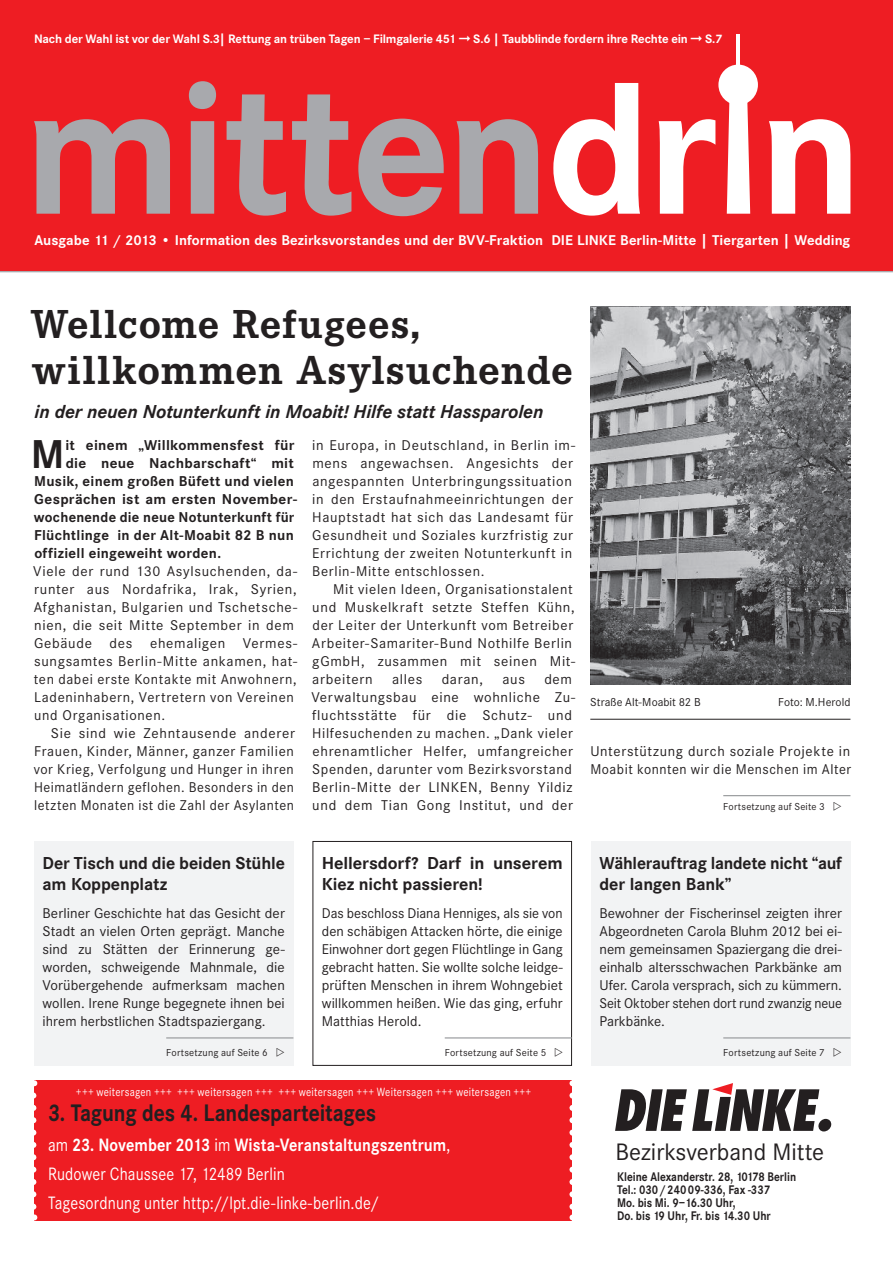
<style>
.page{position:relative;width:893px;height:1263px;background:#fff}
.page>*{position:absolute;margin:0;border:0;box-sizing:border-box;transform-origin:0 0}
.t1{font:700 42px/46.5px "Corporate E";letter-spacing:.02em;color:#231f20}
.t2{font:700 41.85px "Corporate S";color:#231f20}
.t3{font:700 24.9px "Corporate S";letter-spacing:-.005em;color:#231f20;scale:.87 1}
.t4{font:24.75px "Corporate S";color:#231f20}
.t5{font:italic 700 19.5px "Corporate S";letter-spacing:-.005em;color:#231f20}
.t6{font:18.6px/29.2px "Corporate S";letter-spacing:.01em;color:#fff;scale:.87 1}
.t7{font:700 18px/21px "Corporate S";letter-spacing:-.01em;color:#231f20}
.t8{font:700 14.85px "Corporate S";letter-spacing:.02em;color:#231f20}
.t9{font:14.7px/18px "Corporate S";letter-spacing:.045em;color:#231f20}
.t10{font:700 14.7px "Corporate S";color:#fff}
.t11{font:700 13.05px/13px "Corporate S";color:#231f20;scale:.86 1}
.t12{font:700 12.75px "Corporate S";letter-spacing:-.015em;color:#fff}
.t13{font:12.45px "Corporate S";letter-spacing:.02em;color:#fff;scale:.87 1}
.t14{font:12px "Corporate S";letter-spacing:.005em;color:#231f20}
.t15{font:10.5px "Corporate S";letter-spacing:.02em;color:#231f20}
.s1{font-weight:700}
</style>
<div class="page">
<hr style="left:0;top:269px;width:893px;height:3px;background:#a8a9ad">
<svg style="left:615px;top:1083px;width:217px;height:48px"></svg>
<div style="left:0;top:0;width:893px;height:270px;background:#ee1d23"></div>
<svg style="left:34px;top:81px;width:504px;height:135px"></svg>
<svg style="left:553px;top:83px;width:297px;height:133px"></svg>
<div style="left:718px;top:65px;width:40px;height:40px;background:#fff;border-radius:50%"></div>
<hr style="left:736px;top:34px;width:4px;height:36px;background:#fff">
<div style="left:34px;top:841px;width:259px;height:225px;background:#f2f3f4"></div>
<div style="left:591px;top:841px;width:259px;height:225px;background:#f2f3f4"></div>
<div style="left:313px;top:841px;width:259px;height:225px;border:1px solid #231f20"></div>
<hr style="left:723px;top:1037px;width:127px;height:1px;background:#939598">
<hr style="left:166px;top:1037px;width:127px;height:1px;background:#939598">
<hr style="left:445px;top:1037px;width:127px;height:1px;background:#939598">
<img style="left:590px;top:306px;width:260px;height:379px">
<div style="left:34px;top:1080px;width:538px;height:140px;background:#ee1d23"></div>
<svg style="left:569px;top:1095px;width:3px;height:125px"></svg>
<svg style="left:34px;top:1095px;width:2px;height:125px"></svg>
<hr style="left:723px;top:795px;width:127px;height:1px;background:#939598">
<hr style="left:590px;top:719px;width:260px;height:1px;background:#231f20">
<p class="t12" style="left:34px;top:31px;width:690px">Nach der Wahl ist vor der Wahl S.3| Rettung an trüben Tagen – Filmgalerie 451 ➞ S.6 | Taubblinde fordern ihre Rechte ein ➞ S.7</p>
<p class="t10" style="left:35px;top:232px;width:817px">Ausgabe 11 / 2013 • Information des Bezirksvorstandes und der BVV-Fraktion DIE LINKE Berlin-Mitte | Tiergarten | Wedding</p>
<h1 class="t1" style="left:31px;top:301px;width:543px">Wellcome Refugees, willkommen Asylsuchende</h1>
<h3 class="t5" style="left:35px;top:400px;width:510px">in der neuen Notunterkunft in Moabit! Hilfe statt Hassparolen</h3>
<h2 class="t2" style="left:31px;top:430px;width:35px">M</h2>
<p class="t8" style="left:65px;top:437px;width:230px">it einem „Willkommensfest für</p>
<p class="t9" style="left:312px;top:436px;width:265px">in Europa, in Deutschland, in Berlin im&shy;mens angewachsen. Angesichts der angespannten Unterbringungssituation in den Erstaufnahmeeinrichtungen der Hauptstadt hat sich das Landesamt für Gesundheit und Soziales kurzfristig zur Errichtung der zweiten Notunterkunft in Berlin-Mitte entschlossen.</p>
<p class="t9" style="left:312px;top:580px;width:265px;text-indent:21px">Mit vielen Ideen, Organisationstalent und Muskelkraft setzte Steffen Kühn, der Leiter der Unterkunft vom Betreiber Arbeiter-Samariter-Bund Nothilfe Berlin gGmbH, zusammen mit seinen Mit&shy;arbeitern</p>
<p class="t8" style="left:66px;top:455px;width:230px">die neue Nachbarschaft“ mit</p>
<p class="t8" style="left:34px;top:473px;width:261px">Musik, einem großen Büfett und vielen</p>
<p class="t8" style="left:34px;top:491px;width:264px">Gesprächen ist am ersten November-</p>
<p class="t8" style="left:34px;top:509px;width:262px">wochenende die neue Notunterkunft für</p>
<p class="t8" style="left:34px;top:527px;width:261px">Flüchtlinge in der Alt-Moabit 82 B nun</p>
<p class="t8" style="left:34px;top:545px;width:188px">offiziell eingeweiht worden.</p>
<p class="t9" style="left:33px;top:562px;width:266px">Viele der rund 130 Asylsuchenden, da&shy;runter aus Nordafrika, Irak, Syrien, Afghanistan, Bulgarien und Tschetsche&shy;nien, die seit Mitte September in dem Gebäude des ehemaligen Vermes&shy;sungsamtes Berlin-Mitte ankamen, hat&shy;ten dabei erste Kontakte mit Anwohnern, Ladeninhabern, Vertretern von Vereinen und Organisationen.</p>
<p class="t9" style="left:34px;top:724px;width:263px;text-align:justify;text-indent:17px">Sie sind wie Zehntausende anderer Frauen, Kinder, Männer, ganzer Familien vor Krieg, Verfolgung und Hunger in ihren Heimatländern geflohen. Besonders in den letzten Monaten ist die Zahl der Asylanten</p>
<p class="t9" style="left:311px;top:670px;width:266px;text-indent:233px">dem Verwaltungsbau eine wohnliche Zu&shy;fluchtsstätte für die Schutz- und Hilfesuchenden zu machen. „Dank vieler ehrenamtlicher Helfer, umfangreicher Spenden, darunter vom Bezirksvorstand Berlin-Mitte der LINKEN, Benny Yildiz und dem Tian Gong Institut, und der</p>
<p class="t9" style="left:392px;top:670px;width:32px">alles</p>
<p class="t9" style="left:442px;top:670px;width:43px">daran,</p>
<p class="t9" style="left:502px;top:670px;width:24px">aus</p>
<p class="t14" style="left:590px;top:696px;width:112px">Straße Alt-Moabit 82 B</p>
<p class="t14" style="left:778px;top:696px;width:74px">Foto: M.Herold</p>
<p class="t9" style="left:590px;top:742px;width:262px">Unterstützung durch soziale Projekte in<br>Moabit konnten wir die Menschen im Alter</p>
<p class="t15" style="left:723px;top:801px;width:103px">Fortsetzung auf Seite 3</p>
<p class="t7" style="left:43px;top:852px;width:244px">Der Tisch und die beiden Stühle am Koppenplatz</p>
<p class="t9" style="left:43px;top:904px;width:244px;text-align:justify">Berliner Geschichte hat das Gesicht der Stadt an vielen Orten geprägt. Manche sind zu Stätten der Erinnerung ge&shy;worden, schweigende Mahnmale, die Vorübergehende aufmerksam machen wollen. Irene Runge begegnete ihnen bei ihrem herbstlichen Stadtspaziergang.</p>
<p class="t7" style="left:322px;top:853px;width:242px">Hellersdorf? Darf in unserem<br>Kiez nicht passieren!</p>
<p class="t9" style="left:322px;top:904px;width:242px;text-align:justify">Das beschloss Diana Henniges, als sie von den schäbigen Attacken hörte, die einige Einwohner dort gegen Flüchtlinge in Gang gebracht hatten. Sie wollte solche leidge&shy;prüften Menschen in ihrem Wohngebiet willkommen heißen. Wie das ging, erfuhr Matthias Herold.</p>
<p class="t7" style="left:600px;top:852px;width:244px">Wählerauftrag landete nicht “auf der langen Bank”</p>
<p class="t9" style="left:600px;top:904px;width:244px;text-align:justify">Bewohner der Fischerinsel zeigten ihrer Abgeordneten Carola Bluhm 2012 bei ei&shy;nem gemeinsamen Spaziergang die drei&shy;einhalb altersschwachen Parkbänke am Ufer. Carola versprach, sich zu kümmern.<br>Seit Oktober stehen dort rund zwanzig neue Parkbänke.</p>
<p class="t15" style="left:166px;top:1046px;width:103px">Fortsetzung auf Seite 6</p>
<p class="t15" style="left:445px;top:1046px;width:103px">Fortsetzung auf Seite 5</p>
<p class="t15" style="left:723px;top:1046px;width:103px">Fortsetzung auf Seite 7</p>
<p class="t13" style="left:76px;top:1085px;width:525px">+++ weitersagen +++ +++ weitersagen +++ +++ weitersagen +++ Weitersagen +++ weitersagen +++</p>
<h3 class="t3" style="left:48px;top:1099px;width:379px">3. Tagung des 4. Landesparteitages</h3>
<p class="t6" style="left:48px;top:1130px;width:464px">am <span class="s1">23. November 2013</span> im <span class="s1">Wista-Veranstaltungszentrum</span>,<br>Rudower Chaussee 17, 12489 Berlin<br>Tagesordnung unter http://lpt.die-linke-berlin.de/</p>
<h3 class="t4" style="left:615px;top:1138px;width:210px">Bezirksverband Mitte</h3>
<p class="t11" style="left:617px;top:1171px;width:210px">Kleine Alexanderstr. 28, 10178 Berlin<br>Tel.: 030/24009-336, Fax -337<br>Mo. bis Mi. 9–16.30 Uhr,<br>Do. bis 19 Uhr, Fr. bis 14.30 Uhr</p>
</div>
